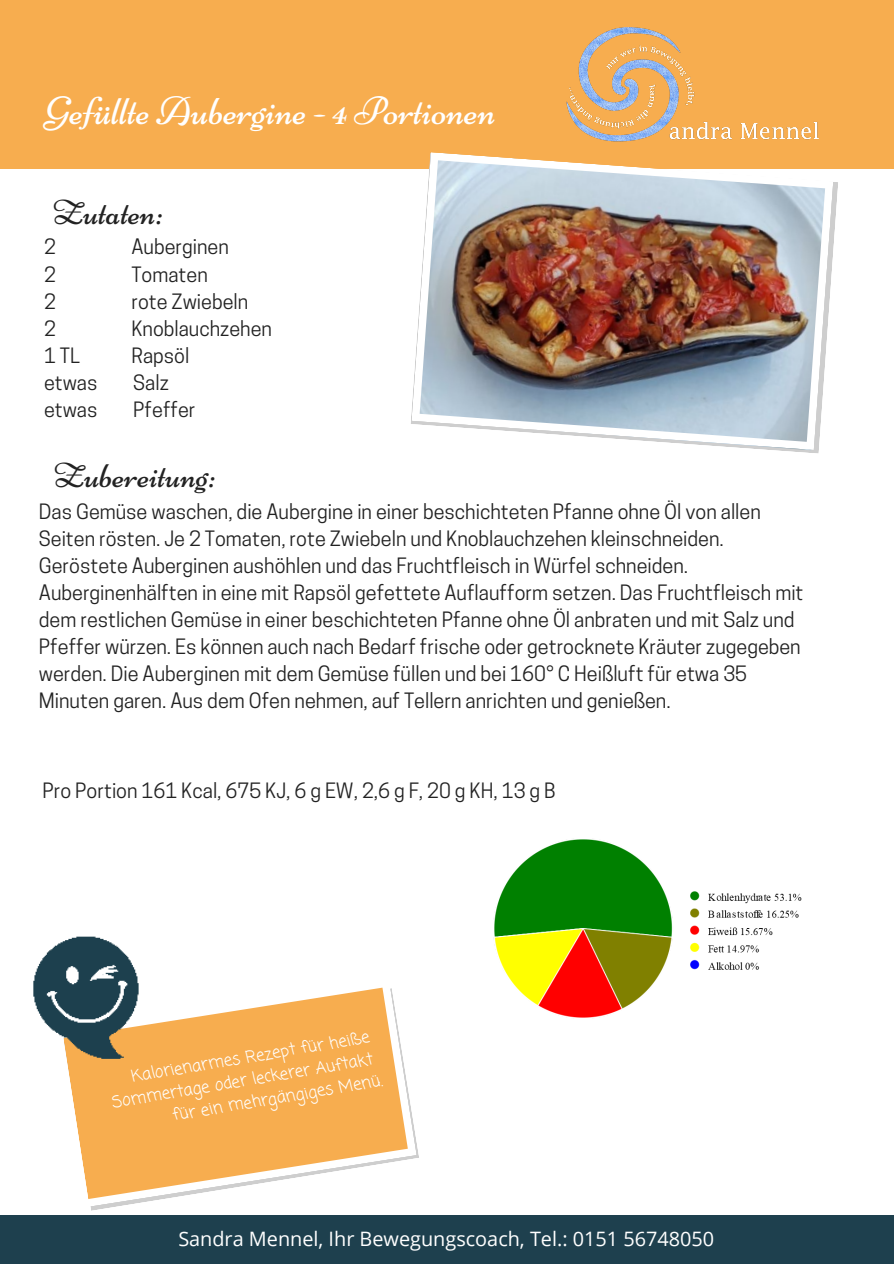
<style>
.page{position:relative;width:894px;height:1264px;background:#fff}
.page>*{position:absolute;margin:0;border:0;box-sizing:border-box;transform-origin:0 0}
.t1{font:39.75px "Niconne";color:#fff}
.t2{font:34.8px "Niconne";color:#222}
.t3{font:19.8px/27px "Cooper Hewitt";color:#222}
.t4{font:19.8px "Open Sans";color:#fff}
.t5{font:16.5px "Coming Soon";color:#fff}
</style>
<div class="page">
<div style="left:0;top:0;width:893px;height:169px;background:#f7ad4f"></div>
<div style="left:0;top:1215px;width:893px;height:48px;background:#1e404e"></div>
<img style="left:411px;top:152px;width:422px;height:298px">
<img style="left:566px;top:27px;width:253px;height:115px">
<svg style="left:74px;top:987px;width:342px;height:220px;fill:#f7ad4f"></svg>
<img style="left:33px;top:936px;width:168px;height:174px">
<img style="left:494px;top:839px;width:308px;height:179px">
<p class="t1" style="left:45px;top:87px;width:452px">Gefüllte Aubergine - 4 Portionen</p>
<p class="t2" style="left:53px;top:191px;width:111px">Zutaten:</p>
<p class="t3" style="left:44px;top:236px;width:13px">2</p>
<p class="t3" style="left:131px;top:236px;width:99px">Auberginen</p>
<p class="t3" style="left:44px;top:263px;width:13px">2</p>
<p class="t3" style="left:131px;top:263px;width:78px">Tomaten</p>
<p class="t3" style="left:44px;top:290px;width:13px">2</p>
<p class="t3" style="left:131px;top:290px;width:118px">rote Zwiebeln</p>
<p class="t3" style="left:44px;top:317px;width:13px">2</p>
<p class="t3" style="left:131px;top:317px;width:142px">Knoblauchzehen</p>
<p class="t3" style="left:44px;top:344px;width:37px">1TL</p>
<p class="t3" style="left:131px;top:344px;width:59px">Rapsöl</p>
<p class="t3" style="left:44px;top:371px;width:55px">etwas</p>
<p class="t3" style="left:133px;top:371px;width:37px">Salz</p>
<p class="t3" style="left:44px;top:398px;width:55px">etwas</p>
<p class="t3" style="left:133px;top:398px;width:64px">Pfeffer</p>
<p class="t2" style="left:54px;top:455px;width:163px">Zubereitung:</p>
<p class="t3" style="left:39px;top:500px;width:766px">Das Gemüse waschen, die Aubergine in einer beschichteten Pfanne ohne Öl von allen Seiten rösten. Je 2 Tomaten, rote Zwiebeln und Knoblauchzehen kleinschneiden.<br>Geröstete Auberginen aushöhlen und das Fruchtfleisch in Würfel schneiden.<br>Auberginenhälften in eine mit Rapsöl gefettete Auflaufform setzen. Das Fruchtfleisch mit dem restlichen Gemüse in einer beschichteten Pfanne ohne Öl anbraten und mit Salz und Pfeffer würzen. Es können auch nach Bedarf frische oder getrocknete Kräuter zugegeben werden. Die Auberginen mit dem Gemüse füllen und bei 160° C Heißluft für etwa 35<br>Minuten garen. Aus dem Ofen nehmen, auf Tellern anrichten und genießen.</p>
<p class="t3" style="left:42px;top:779px;width:514px">Pro Portion 161 Kcal, 675 KJ, 6 g EW, 2,6 g F, 20 g KH, 13 g B</p>
<p class="t5" style="left:129px;top:1063px;width:243px;rotate:-9deg">Kalorienarmes Rezept für heiße</p>
<p class="t5" style="left:110px;top:1089px;width:266px;rotate:-9deg">Sommertage oder leckerer Auftakt</p>
<p class="t5" style="left:171px;top:1102px;width:214px;rotate:-9deg">für ein mehrgängiges Menü.</p>
<p class="t4" style="left:178px;top:1224px;width:537px">Sandra Mennel, Ihr Bewegungscoach, Tel.: 0151 56748050</p>
</div>
